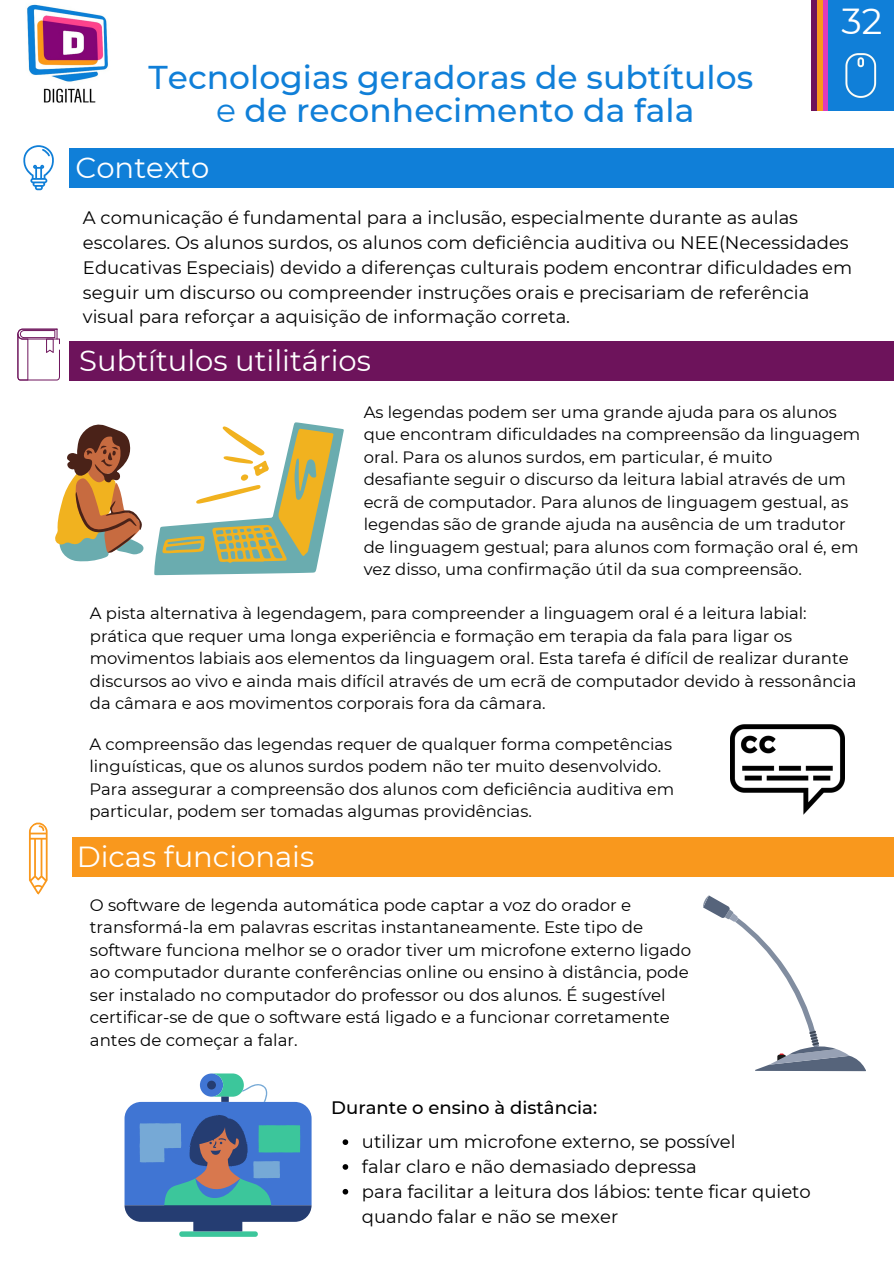
<style>
.page{position:relative;width:894px;height:1264px;background:#fff}
.page>*{position:absolute;margin:0;border:0;box-sizing:border-box;transform-origin:0 0}
.t1{font:36.15px "Montserrat";color:#fff}
.t2{font:500 32.85px "Montserrat";color:#107fd8}
.t3{font:29.1px "Montserrat";color:#fff}
.t4{font:18px/24.8px "Montserrat";color:#000}
.t5{font:500 18px "Montserrat";color:#000}
.t6{font:16.65px/22.5px "Montserrat";color:#000}
.t7{font:16.5px/22.5px "Montserrat";color:#000}
.s1{font-weight:400}
</style>
<div class="page">
<img style="left:27px;top:4px;width:81px;height:99px">
<div style="left:69px;top:148px;width:824px;height:39px;background:#107fd8"></div>
<svg style="left:23px;top:145px;width:31px;height:45px"></svg>
<svg style="left:17px;top:329px;width:43px;height:51px"></svg>
<div style="left:69px;top:341px;width:824px;height:40px;background:#6d135b"></div>
<div style="left:72px;top:837px;width:821px;height:39px;background:#f9981d"></div>
<svg style="left:29px;top:822px;width:47px;height:73px"></svg>
<svg style="left:703px;top:895px;width:162px;height:176px"></svg>
<svg style="left:55px;top:422px;width:288px;height:153px"></svg>
<img style="left:730px;top:724px;width:114px;height:91px">
<svg style="left:124px;top:1073px;width:187px;height:163px"></svg>
<svg style="left:342px;top:1139px;width:6px;height:5px"></svg>
<svg style="left:342px;top:1164px;width:6px;height:5px"></svg>
<svg style="left:342px;top:1188px;width:6px;height:6px"></svg>
<div style="left:811px;top:0;width:65px;height:110px;background:#6d135b"></div>
<div style="left:817px;top:0;width:65px;height:110px;background:#f9981d"></div>
<div style="left:822px;top:0;width:65px;height:110px;background:#de3bbd"></div>
<div style="left:828px;top:0;width:65px;height:110px;background:#107fd8"></div>
<img style="left:845px;top:53px;width:32px;height:45px">
<p class="t2" style="left:148px;top:57px;width:606px">Tecnologias geradoras de subtítulos</p>
<p class="t2" style="left:216px;top:90px;width:479px"><span class="s1">e</span> de reconhecimento da fala</p>
<p class="t3" style="left:75px;top:150px;width:135px">Contexto</p>
<p class="t1" style="left:841px;top:-1px;width:42px">32</p>
<p class="t4" style="left:83px;top:205px;width:770px">A comunicação é fundamental para a inclusão, especialmente durante as aulas escolares. Os alunos surdos, os alunos com deficiência auditiva ou NEE(Necessidades Educativas Especiais) devido a diferenças culturais podem encontrar dificuldades em seguir um discurso ou compreender instruções orais e precisariam de referência visual para reforçar a aquisição de informação correta.</p>
<p class="t3" style="left:79px;top:343px;width:293px">Subtítulos utilitários</p>
<p class="t7" style="left:363px;top:400px;width:498px">As legendas podem ser uma grande ajuda para os alunos que encontram dificuldades na compreensão da linguagem oral. Para os alunos surdos, em particular, é muito desafiante seguir o discurso da leitura labial através de um ecrã de computador. Para alunos de linguagem gestual, as legendas são de grande ajuda na ausência de um tradutor de linguagem gestual; para alunos com formação oral é, em vez disso, uma confirmação útil da sua compreensão.</p>
<p class="t7" style="left:90px;top:602px;width:768px">A pista alternativa à legendagem, para compreender a linguagem oral é a leitura labial: prática que requer uma longa experiência e formação em terapia da fala para ligar os movimentos labiais aos elementos da linguagem oral. Esta tarefa é difícil de realizar durante discursos ao vivo e ainda mais difícil através de um ecrã de computador devido à ressonância da câmara e aos movimentos corporais fora da câmara.</p>
<p class="t7" style="left:89px;top:732px;width:586px">A compreensão das legendas requer de qualquer forma competências linguísticas, que os alunos surdos podem não ter muito desenvolvido.<br>Para assegurar a compreensão dos alunos com deficiência auditiva em particular, podem ser tomadas algumas providências.</p>
<p class="t3" style="left:77px;top:838px;width:239px">Dicas funcionais</p>
<p class="t6" style="left:90px;top:893px;width:602px">O software de legenda automática pode captar a voz do orador e transformá-la em palavras escritas instantaneamente. Este tipo de software funciona melhor se o orador tiver um microfone externo ligado ao computador durante conferências online ou ensino à distância, pode ser instalado no computador do professor ou dos alunos. É sugestível certificar-se de que o software está ligado e a funcionar corretamente antes de começar a falar.</p>
<p class="t5" style="left:331px;top:1096px;width:267px">Durante o ensino à distância:</p>
<p class="t4" style="left:362px;top:1129px;width:375px">utilizar um microfone externo, se possível</p>
<p class="t4" style="left:362px;top:1154px;width:336px">falar claro e não demasiado depressa</p>
<p class="t4" style="left:362px;top:1179px;width:450px">para facilitar a leitura dos lábios: tente ficar quieto quando falar e não se mexer</p>
</div>
